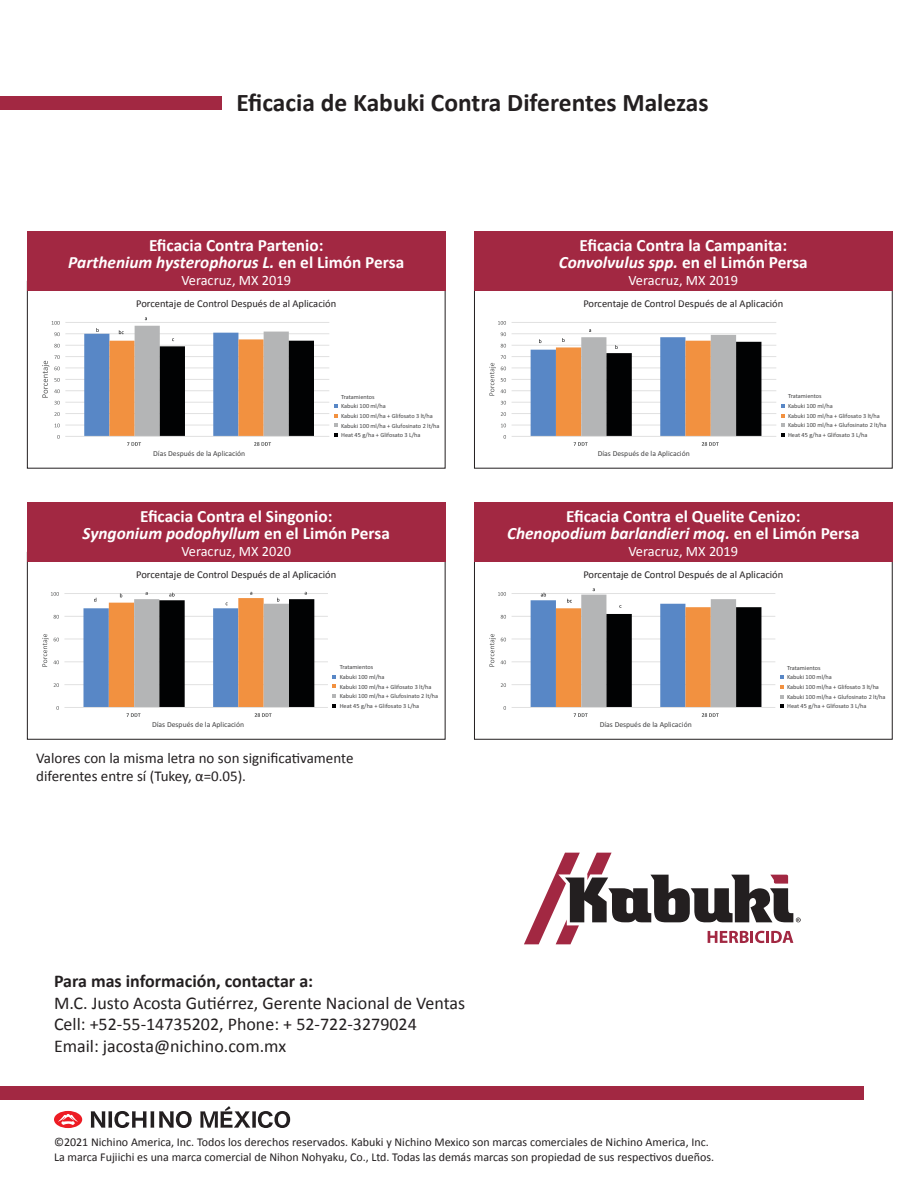
<style>
.page{position:relative;width:918px;height:1188px;background:#fff}
.page>*{position:absolute;margin:0;border:0;box-sizing:border-box;transform-origin:0 0}
.t1{font:700 25.5px "Calibri";color:#231f20}
.t2{font:18px/21.6px "Calibri";color:#231f20}
.t3{font:700 18px "Calibri";color:#231f20}
.t4{font:700 17.25px/17.2px "Calibri";color:#fff;text-align:center}
.t5{font:15px/18px "Calibri";color:#231f20}
.t6{font:14.4px "Calibri";color:#fff}
.t7{font:12px/14.4px "Calibri";color:#231f20}
.t8{font:10.5px "Calibri";color:#231f20}
.t9{font:8.7px "Calibri";color:#414142}
.t10{font:7.65px "Calibri";color:#414142}
.t11{font:6.3px/9.8px "Calibri";color:#414142}
.s1{font-style:italic}
</style>
<div class="page">
<div style="left:27px;top:231px;width:419px;height:60px;background:#a22842"></div>
<div style="left:27px;top:502px;width:419px;height:60px;background:#a22842"></div>
<div style="left:474px;top:231px;width:419px;height:60px;background:#a22842"></div>
<div style="left:474px;top:502px;width:419px;height:60px;background:#a22842"></div>
<div style="left:54px;top:1111px;width:28px;height:17px;background:#ed1c24;border-radius:50%"></div>
<svg style="left:58px;top:1114px;width:20px;height:11px"></svg>
<svg style="left:91px;top:1111px;width:101px;height:17px"></svg>
<svg style="left:200px;top:1106px;width:90px;height:22px"></svg>
<div style="left:0;top:1087px;width:864px;height:13px;background:#a22842"></div>
<div style="left:0;top:96px;width:221px;height:14px;background:#a22842"></div>
<svg style="left:524px;top:853px;width:277px;height:91px"></svg>
<hr style="left:65px;top:322px;width:264px;height:1px;background:#e1e1e1">
<hr style="left:65px;top:334px;width:264px;height:1px;background:#e1e1e1">
<hr style="left:65px;top:345px;width:264px;height:1px;background:#e1e1e1">
<hr style="left:65px;top:356px;width:264px;height:1px;background:#e1e1e1">
<hr style="left:65px;top:368px;width:264px;height:1px;background:#e1e1e1">
<hr style="left:65px;top:379px;width:264px;height:1px;background:#e1e1e1">
<hr style="left:65px;top:390px;width:264px;height:1px;background:#e1e1e1">
<hr style="left:65px;top:402px;width:264px;height:1px;background:#e1e1e1">
<hr style="left:65px;top:413px;width:264px;height:1px;background:#e1e1e1">
<hr style="left:65px;top:425px;width:264px;height:1px;background:#e1e1e1">
<hr style="left:65px;top:436px;width:264px;height:1px;background:#e1e1e1">
<svg style="left:54px;top:412px;width:6px;height:4px"></svg>
<svg style="left:54px;top:344px;width:6px;height:4px"></svg>
<svg style="left:54px;top:332px;width:6px;height:4px"></svg>
<svg style="left:52px;top:321px;width:8px;height:4px"></svg>
<svg style="left:127px;top:442px;width:14px;height:4px"></svg>
<svg style="left:254px;top:442px;width:17px;height:4px"></svg>
<svg style="left:42px;top:355px;width:18px;height:50px"></svg>
<svg style="left:84px;top:326px;width:230px;height:110px"></svg>
<svg style="left:334px;top:404px;width:4px;height:4px"></svg>
<svg style="left:334px;top:414px;width:4px;height:4px"></svg>
<svg style="left:334px;top:424px;width:4px;height:3px"></svg>
<svg style="left:334px;top:433px;width:4px;height:4px"></svg>
<hr style="left:64px;top:593px;width:264px;height:1px;background:#e1e1e1">
<hr style="left:64px;top:616px;width:264px;height:1px;background:#e1e1e1">
<hr style="left:64px;top:639px;width:264px;height:1px;background:#e1e1e1">
<hr style="left:64px;top:662px;width:264px;height:1px;background:#e1e1e1">
<hr style="left:64px;top:684px;width:264px;height:1px;background:#e1e1e1">
<hr style="left:64px;top:707px;width:264px;height:1px;background:#e1e1e1">
<svg style="left:54px;top:683px;width:5px;height:4px"></svg>
<svg style="left:54px;top:615px;width:5px;height:4px"></svg>
<svg style="left:51px;top:592px;width:8px;height:4px"></svg>
<svg style="left:127px;top:713px;width:14px;height:4px"></svg>
<svg style="left:255px;top:713px;width:17px;height:4px"></svg>
<svg style="left:42px;top:634px;width:17px;height:33px"></svg>
<svg style="left:83px;top:592px;width:231px;height:115px"></svg>
<svg style="left:333px;top:694px;width:3px;height:4px"></svg>
<svg style="left:333px;top:704px;width:3px;height:4px"></svg>
<hr style="left:512px;top:322px;width:264px;height:1px;background:#e1e1e1">
<hr style="left:512px;top:334px;width:264px;height:1px;background:#e1e1e1">
<hr style="left:512px;top:345px;width:264px;height:1px;background:#e1e1e1">
<hr style="left:512px;top:356px;width:264px;height:1px;background:#e1e1e1">
<hr style="left:512px;top:368px;width:264px;height:1px;background:#e1e1e1">
<hr style="left:512px;top:379px;width:264px;height:1px;background:#e1e1e1">
<hr style="left:512px;top:390px;width:264px;height:1px;background:#e1e1e1">
<hr style="left:512px;top:402px;width:264px;height:1px;background:#e1e1e1">
<hr style="left:512px;top:413px;width:264px;height:1px;background:#e1e1e1">
<hr style="left:512px;top:425px;width:264px;height:1px;background:#e1e1e1">
<hr style="left:512px;top:436px;width:264px;height:1px;background:#e1e1e1">
<svg style="left:501px;top:424px;width:5px;height:3px"></svg>
<svg style="left:501px;top:412px;width:5px;height:4px"></svg>
<svg style="left:501px;top:344px;width:5px;height:4px"></svg>
<svg style="left:501px;top:332px;width:5px;height:4px"></svg>
<svg style="left:498px;top:321px;width:8px;height:4px"></svg>
<svg style="left:574px;top:442px;width:14px;height:4px"></svg>
<svg style="left:702px;top:442px;width:17px;height:4px"></svg>
<svg style="left:489px;top:355px;width:17px;height:50px"></svg>
<svg style="left:531px;top:329px;width:230px;height:107px"></svg>
<svg style="left:781px;top:404px;width:4px;height:4px"></svg>
<svg style="left:781px;top:414px;width:4px;height:3px"></svg>
<svg style="left:781px;top:424px;width:4px;height:3px"></svg>
<svg style="left:781px;top:433px;width:4px;height:4px"></svg>
<hr style="left:512px;top:593px;width:263px;height:1px;background:#e1e1e1">
<hr style="left:512px;top:616px;width:263px;height:1px;background:#e1e1e1">
<hr style="left:512px;top:639px;width:263px;height:1px;background:#e1e1e1">
<hr style="left:512px;top:662px;width:263px;height:1px;background:#e1e1e1">
<hr style="left:512px;top:684px;width:263px;height:1px;background:#e1e1e1">
<hr style="left:512px;top:707px;width:263px;height:1px;background:#e1e1e1">
<svg style="left:501px;top:683px;width:5px;height:4px"></svg>
<svg style="left:501px;top:615px;width:5px;height:4px"></svg>
<svg style="left:498px;top:592px;width:8px;height:4px"></svg>
<svg style="left:574px;top:713px;width:14px;height:4px"></svg>
<svg style="left:702px;top:713px;width:17px;height:4px"></svg>
<svg style="left:489px;top:634px;width:17px;height:33px"></svg>
<svg style="left:531px;top:588px;width:230px;height:119px"></svg>
<svg style="left:780px;top:675px;width:4px;height:4px"></svg>
<svg style="left:780px;top:685px;width:4px;height:4px"></svg>
<svg style="left:780px;top:695px;width:4px;height:3px"></svg>
<svg style="left:780px;top:705px;width:4px;height:3px"></svg>
<h1 class="t1" style="left:237px;top:84px;width:474px">Eficacia de Kabuki Contra Diferentes Malezas</h1>
<h3 class="t4" style="left:68px;top:236px;width:337px">Eficacia Contra Partenio:<br><span class="s1">Parthenium hysterophorus L.</span> en el Limón Persa</h3>
<h3 class="t6" style="left:181px;top:270px;width:111px">Veracruz, MX 2019</h3>
<h3 class="t4" style="left:559px;top:236px;width:250px">Eficacia Contra la Campanita:<br><span class="s1">Convolvulus spp.</span> en el Limón Persa</h3>
<h3 class="t6" style="left:629px;top:270px;width:111px">Veracruz, MX 2019</h3>
<h3 class="t8" style="left:136px;top:296px;width:202px">Porcentaje de Control Después de al Aplicación</h3>
<h3 class="t9" style="left:121px;top:301px;width:166px">Porcentaje de Control Después de al Aplicación</h3>
<h3 class="t8" style="left:583px;top:296px;width:202px">Porcentaje de Control Después de al Aplicación</h3>
<h3 class="t9" style="left:569px;top:301px;width:166px">Porcentaje de Control Después de al Aplicación</h3>
<p class="t11" style="left:341px;top:391px;width:100px">Tratamientos<br>Kabuki 100 ml/ha<br>Kabuki 100 ml/ha + Glifosato 3 lt/ha<br>Kabuki 100 ml/ha + Glufosinato 2 lt/ha<br>Heat 45 g/ha + Glifosato 3 L/ha</p>
<p class="t11" style="left:788px;top:391px;width:100px">Tratamientos<br>Kabuki 100 ml/ha<br>Kabuki 100 ml/ha + Glifosato 3 lt/ha<br>Kabuki 100 ml/ha + Glufosinato 2 lt/ha<br>Heat 45 g/ha + Glifosato 3 L/ha</p>
<p class="t10" style="left:153px;top:448px;width:94px">Días Después de la Aplicación</p>
<p class="t10" style="left:598px;top:448px;width:94px">Días Después de la Aplicación</p>
<h3 class="t4" style="left:83px;top:507px;width:309px">Eficacia Contra el Singonio:<br><span class="s1">Syngonium podophyllum</span> en el Limón Persa</h3>
<h3 class="t6" style="left:181px;top:541px;width:111px">Veracruz, MX 2020</h3>
<h3 class="t4" style="left:507px;top:507px;width:354px">Eficacia Contra el Quelite Cenizo:<br><span class="s1">Chenopodium barlandieri moq.</span> en el Limón Persa</h3>
<h3 class="t6" style="left:629px;top:541px;width:111px">Veracruz, MX 2019</h3>
<h3 class="t8" style="left:136px;top:567px;width:202px">Porcentaje de Control Después de al Aplicación</h3>
<h3 class="t9" style="left:122px;top:572px;width:166px">Porcentaje de Control Después de al Aplicación</h3>
<h3 class="t8" style="left:583px;top:567px;width:202px">Porcentaje de Control Después de al Aplicación</h3>
<h3 class="t9" style="left:569px;top:572px;width:166px">Porcentaje de Control Después de al Aplicación</h3>
<p class="t11" style="left:340px;top:662px;width:100px">Tratamientos<br>Kabuki 100 ml/ha<br>Kabuki 100 ml/ha + Glifosato 3 lt/ha<br>Kabuki 100 ml/ha + Glufosinato 2 lt/ha<br>Heat 45 g/ha + Glifosato 3 L/ha</p>
<p class="t11" style="left:787px;top:662px;width:100px">Tratamientos<br>Kabuki 100 ml/ha<br>Kabuki 100 ml/ha + Glifosato 3 lt/ha<br>Kabuki 100 ml/ha + Glufosinato 2 lt/ha<br>Heat 45 g/ha + Glifosato 3 L/ha</p>
<p class="t10" style="left:152px;top:719px;width:94px">Días Después de la Aplicación</p>
<p class="t10" style="left:600px;top:719px;width:94px">Días Después de la Aplicación</p>
<h3 class="t5" style="left:36px;top:748px;width:319px">Valores con la misma letra no son significativamente diferentes entre sí (Tukey, α=0.05).</h3>
<h2 class="t3" style="left:54px;top:968px;width:261px">Para mas información, contactar a:</h2>
<h2 class="t2" style="left:54px;top:991px;width:413px">M.C. Justo Acosta Gutiérrez, Gerente Nacional de Ventas<br>Cell: +52-55-14735202, Phone: + 52-722-3279024<br>Email: jacosta@nichino.com.mx</h2>
<p class="t7" style="left:54px;top:1135px;width:662px">©2021 Nichino America, Inc. Todos los derechos reservados. Kabuki y Nichino Mexico son marcas comerciales de Nichino America, Inc.<br>La marca Fujiichi es una marca comercial de Nihon Nohyaku, Co., Ltd. Todas las demás marcas son propiedad de sus respectivos dueños.</p>
</div>
